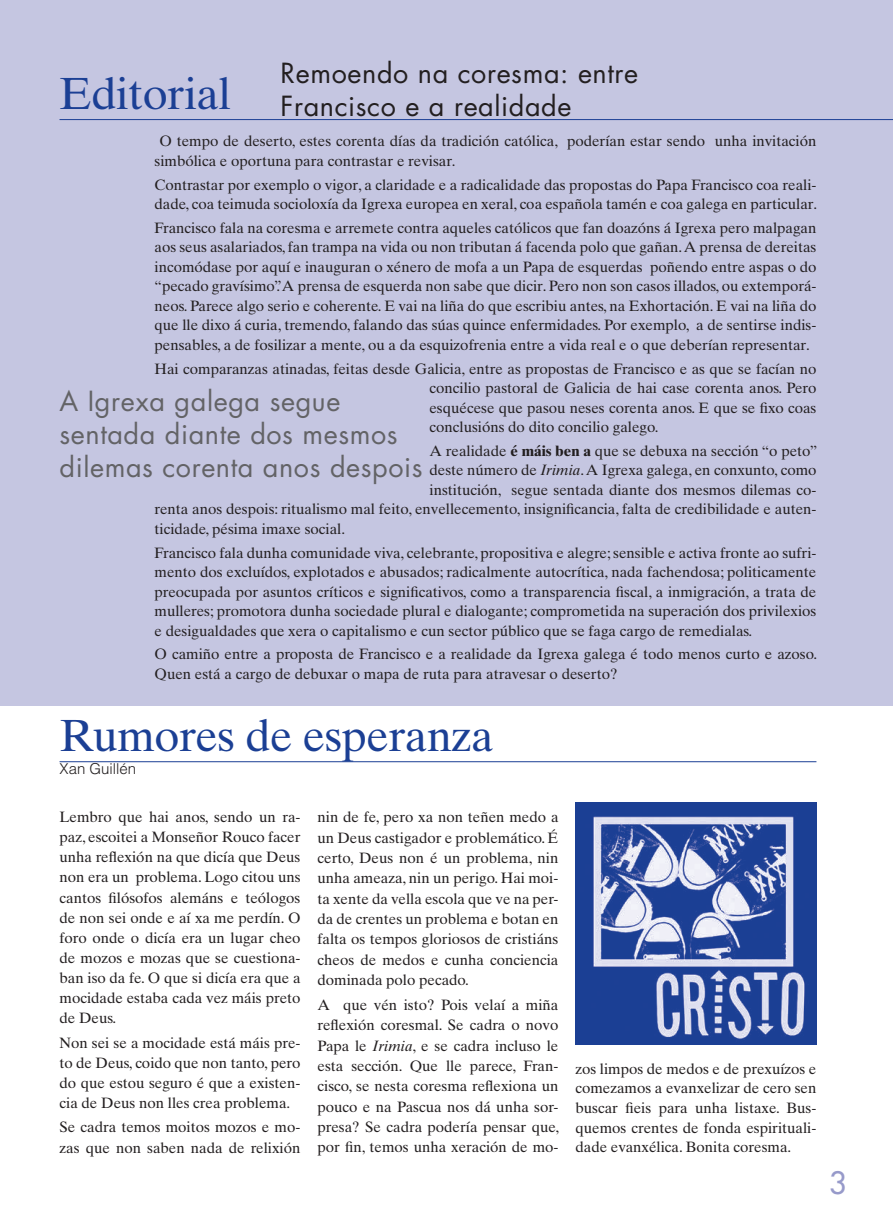
<style>
.page{position:relative;width:893px;height:1212px;background:#fff}
.page>*{position:absolute;margin:0;border:0;box-sizing:border-box;transform-origin:0 0}
.t1{font:45px "Times Ten LT Std";letter-spacing:-.01em;color:#1b3f94}
.t2{font:500 30px "Futura Std";color:#979aca}
.t3{font:27px/33px "Futura Std";letter-spacing:.02em;color:#636366}
.t4{font:27px/33px "Futura Std";letter-spacing:.02em;color:#231f20}
.t5{font:15px/19.5px "Times Ten LT Std";color:#231f20;text-align:justify}
.t6{font:300 15px "Helvetica LT Std";color:#231f20}
.s1{font-weight:700}
.s2{font-style:italic}
</style>
<div class="page">
<div style="left:0;top:0;width:893px;height:706px;background:#c5c6e1"></div>
<img style="left:575px;top:802px;width:241px;height:242px">
<hr style="left:60px;top:119px;width:833px;height:1px;background:#1b3f94">
<hr style="left:60px;top:761px;width:756px;height:1px;background:#1b3f94">
<h1 class="t1" style="left:60px;top:67px;width:173px">Editorial</h1>
<h3 class="t4" style="left:281px;top:57px;width:359px">Remoendo na coresma: entre<br>Francisco e a realidade</h3>
<p class="t5" style="left:154px;top:131px;width:663px;text-indent:5px">O tempo de deserto, estes corenta días da tradición católica, poderían estar sendo unha invitación simbólica e oportuna para contrastar e revisar.</p>
<p class="t5" style="left:154px;top:175px;width:664px">Contrastar por exemplo o vigor, a claridade e a radicalidade das propostas do Papa Francisco coa reali&shy;dade, coa teimuda socioloxía da Igrexa europea en xeral, coa española tamén e coa galega en particular.</p>
<p class="t5" style="left:154px;top:218px;width:663px">Francisco fala na coresma e arremete contra aqueles católicos que fan doazóns á Igrexa pero malpagan aos seus asalariados, fan trampa na vida ou non tributan á facenda polo que gañan. A prensa de dereitas incomódase por aquí e inauguran o xénero de mofa a un Papa de esquerdas poñendo entre aspas o do “pecado gravísimo”. A prensa de esquerda non sabe que dicir. Pero non son casos illados, ou extemporá&shy;neos. Parece algo serio e coherente. E vai na liña do que escribiu antes, na Exhortación. E vai na liña do que lle dixo á curia, tremendo, falando das súas quince enfermidades. Por exemplo, a de sentirse indis&shy;pensables, a de fosilizar a mente, ou a da esquizofrenia entre a vida real e o que deberían representar.</p>
<p class="t5" style="left:429px;top:359px;width:389px;text-indent:-275px">Hai comparanzas atinadas, feitas desde Galicia, entre as propostas de Francisco e as que se facían no concilio pastoral de Galicia de hai case corenta anos. Pero esquécese que pasou neses corenta anos. E que se fixo coas conclusións do dito concilio galego.</p>
<p class="t5" style="left:429px;top:441px;width:389px">A realidade <span class="s1">é máis ben a</span> que se debuxa na sección “o peto”</p>
<p class="t5" style="left:429px;top:460px;width:388px">deste número de <span class="s2">Irimia</span>. A Igrexa galega, en conxunto, como</p>
<p class="t5" style="left:429px;top:480px;width:388px">institución, segue sentada diante dos mesmos dilemas co-</p>
<p class="t5" style="left:154px;top:499px;width:663px">renta anos despois: ritualismo mal feito, envellecemento, insignificancia, falta de credibilidade e auten-</p>
<p class="t5" style="left:154px;top:519px;width:192px">ticidade, pésima imaxe social.</p>
<p class="t5" style="left:154px;top:543px;width:663px">Francisco fala dunha comunidade viva, celebrante, propositiva e alegre; sensible e activa fronte ao sufri&shy;mento dos excluídos, explotados e abusados; radicalmente autocrítica, nada fachendosa; politicamente preocupada por asuntos críticos e significativos, como a transparencia fiscal, a inmigración, a trata de mulleres; promotora dunha sociedade plural e dialogante; comprometida na superación dos privilexios e desigualdades que xera o capitalismo e cun sector público que se faga cargo de remedialas.</p>
<p class="t5" style="left:154px;top:644px;width:664px">O camiño entre a proposta de Francisco e a realidade da Igrexa galega é todo menos curto e azoso.<br>Quen está a cargo de debuxar o mapa de ruta para atravesar o deserto?</p>
<h3 class="t3" style="left:60px;top:385px;width:365px">A Igrexa galega segue sentada diante dos mesmos dilemas corenta anos despois</h3>
<h1 class="t1" style="left:60px;top:709px;width:436px">Rumores de esperanza</h1>
<p class="t6" style="left:60px;top:759px;width:78px">Xan Guillén</p>
<p class="t5" style="left:60px;top:807px;width:242px;line-height:20.1px">Lembro que hai anos, sendo un ra&shy;paz, escoitei a Monseñor Rouco facer unha reflexión na que dicía que Deus non era un problema. Logo citou uns cantos filósofos alemáns e teólogos de non sei onde e aí xa me perdín. O foro onde o dicía era un lugar cheo de mozos e mozas que se cuestiona&shy;ban iso da fe. O que si dicía era que a mocidade estaba cada vez máis preto de Deus.</p>
<p class="t5" style="left:60px;top:1032px;width:242px;line-height:20.1px">Non sei se a mocidade está máis pre&shy;to de Deus, coido que non tanto, pero do que estou seguro é que a existen&shy;cia de Deus non lles crea problema.</p>
<p class="t5" style="left:60px;top:1117px;width:242px;line-height:20.1px">Se cadra temos moitos mozos e mo&shy;zas que non saben nada de relixión</p>
<p class="t5" style="left:317px;top:807px;width:242px;line-height:20.4px">nin de fe, pero xa non teñen medo a un Deus castigador e problemático. É certo, Deus non é un problema, nin unha ameaza, nin un perigo. Hai moi&shy;ta xente da vella escola que ve na per&shy;da de crentes un problema e botan en falta os tempos gloriosos de cristiáns cheos de medos e cunha conciencia dominada polo pecado.</p>
<p class="t5" style="left:317px;top:994px;width:243px;line-height:20.4px">A que vén isto? Pois velaí a miña reflexión coresmal. Se cadra o novo Papa le <span class="s2">Irimia</span>, e se cadra incluso le esta sección. Que lle parece, Fran&shy;cisco, se nesta coresma reflexiona un pouco e na Pascua nos dá unha sor&shy;presa? Se cadra podería pensar que, por fin, temos unha xeración de mo-</p>
<p class="t5" style="left:575px;top:1059px;width:242px">zos limpos de medos e de prexuízos e comezamos a evanxelizar de cero sen buscar fieis para unha listaxe. Bus&shy;quemos crentes de fonda espirituali&shy;dade evanxélica. Bonita coresma.</p>
<h2 class="t2" style="left:829px;top:1164px;width:19px">3</h2>
</div>
